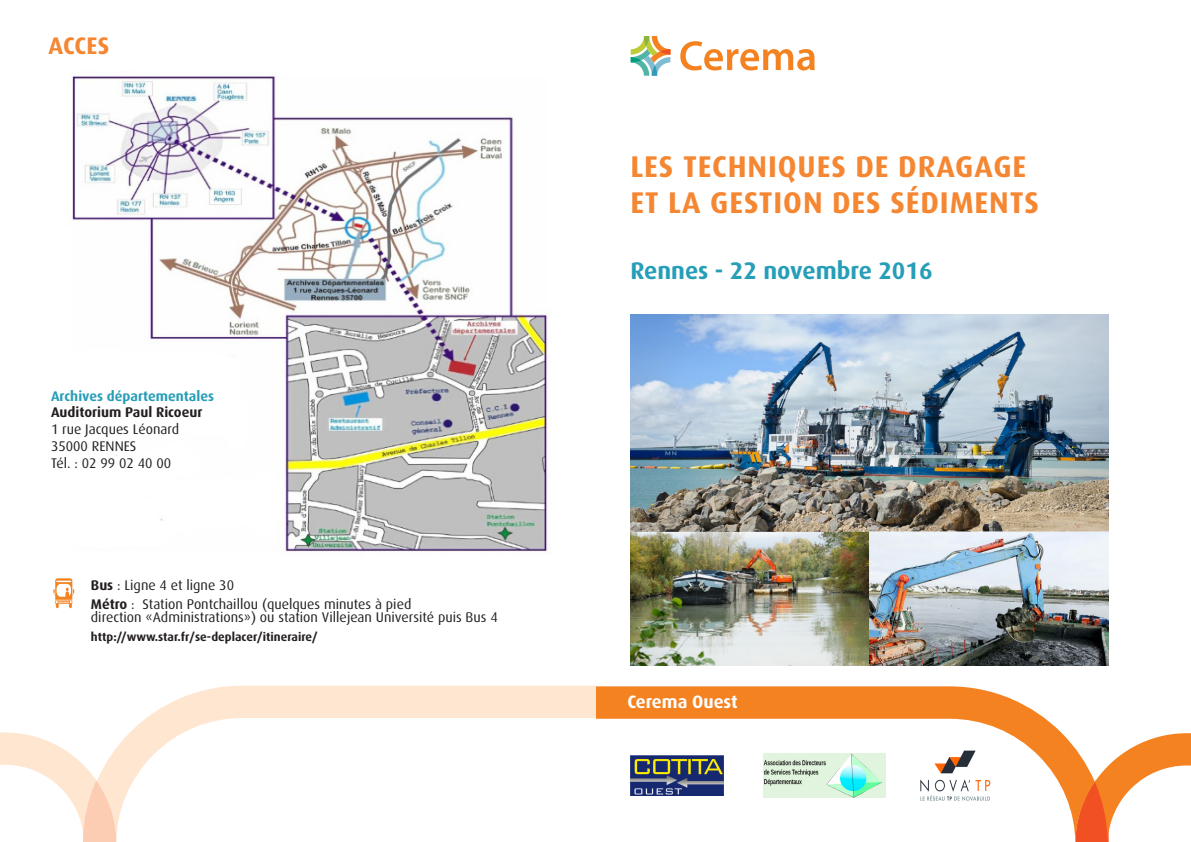
<style>
.page{position:relative;width:1191px;height:842px;background:#fff}
.page>*{position:absolute;margin:0;border:0;box-sizing:border-box;transform-origin:0 0}
.t1{font:700 30px "Dax OT";letter-spacing:.03em;color:#f58632}
.t2{font:700 24px "Dax OT";color:#279eb7}
.Grand_titre{font:700 24px "Dax OT";letter-spacing:.005em;color:#f58632}
.t3{font:700 18px "Dax OT";color:#fff}
.t4{font:14px "Dax OT";color:#231f20}
.t5{font:700 14px "Dax OT";color:#279eb7}
.t6{font:700 14px "Dax OT";color:#231f20}
.t7{font:700 12px "Dax OT";color:#231f20}
.s1{font-weight:700}
</style>
<div class="page">
<img style="left:70px;top:75px;width:479px;height:477px">
<svg style="left:116px;top:686px;width:479px;height:156px"></svg>
<svg style="left:0;top:732px;width:116px;height:110px"></svg>
<svg style="left:680px;top:41px;width:134px;height:30px"></svg>
<svg style="left:630px;top:36px;width:40px;height:40px"></svg>
<svg style="left:53px;top:578px;width:21px;height:30px"></svg>
<svg style="left:596px;top:686px;width:479px;height:149px"></svg>
<svg style="left:1075px;top:733px;width:116px;height:109px"></svg>
<img style="left:917px;top:746px;width:75px;height:60px">
<img style="left:630px;top:756px;width:93px;height:40px">
<img style="left:763px;top:754px;width:123px;height:44px">
<img style="left:630px;top:315px;width:478px;height:351px">
<p class="Grand_titre" style="left:49px;top:33px;width:62px">ACCES</p>
<p class="t5" style="left:51px;top:388px;width:164px">Archives départementales</p>
<p class="t6" style="left:51px;top:405px;width:153px">Auditorium Paul Ricoeur</p>
<p class="t4" style="left:51px;top:422px;width:130px">1 rue Jacques Léonard</p>
<p class="t4" style="left:51px;top:438px;width:87px">35000 RENNES</p>
<p class="t4" style="left:51px;top:455px;width:122px">Tél. : 02 99 02 40 00</p>
<p class="t4" style="left:91px;top:577px;width:145px"><span class="s1">Bus</span> : Ligne 4 et ligne 30</p>
<p class="t4" style="left:91px;top:596px;width:322px"><span class="s1">Métro</span> : Station Pontchaillou (quelques minutes à pied</p>
<p class="t4" style="left:91px;top:609px;width:408px">direction «Administrations») ou station Villejean Université puis Bus 4</p>
<p class="t7" style="left:91px;top:630px;width:228px">http://www.star.fr/se-deplacer/itineraire/</p>
<p class="t1" style="left:630px;top:150px;width:397px">LES TECHNIQUES DE DRAGAGE</p>
<p class="t1" style="left:630px;top:186px;width:410px">ET LA GESTION DES SÉDIMENTS</p>
<p class="t2" style="left:630px;top:257px;width:304px">Rennes - 22 novembre 2016</p>
<p class="t3" style="left:627px;top:691px;width:112px">Cerema Ouest</p>
</div>
